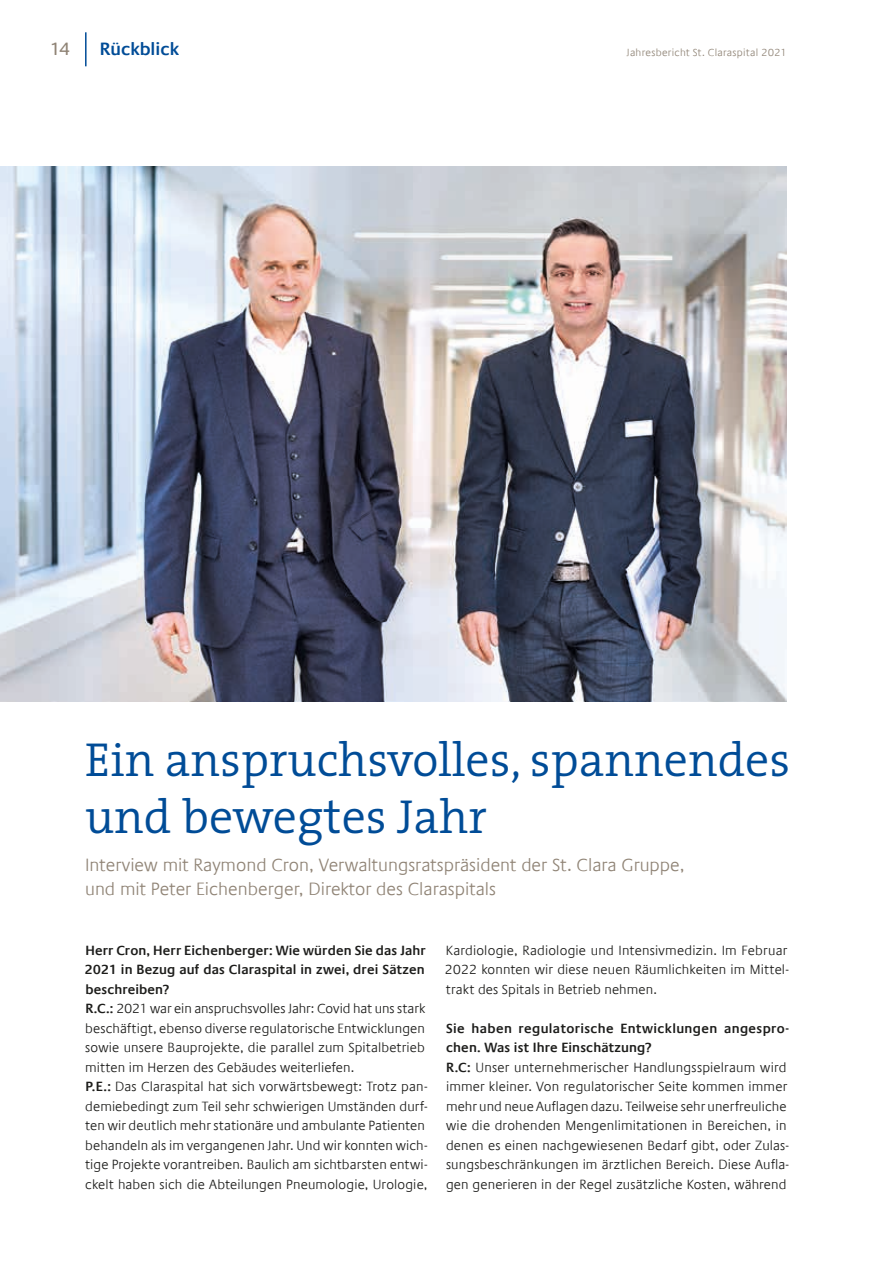
<style>
.page{position:relative;width:893px;height:1263px;background:#fff}
.page>*{position:absolute;margin:0;border:0;box-sizing:border-box;transform-origin:0 0}
.t1{font:300 48px/57px "The Serif";color:#004c97}
.t2{font:300 18px/24px "Praxis Com";color:#908476}
.t3{font:600 18px "Praxis Com";color:#004c97}
.t4{font:18px "Praxis Com";color:#908476}
.t5{font:300 13.5px/19.5px "Praxis Com";letter-spacing:.01em;color:#1d1d1b}
.t6{font:300 10.5px "Praxis Com";letter-spacing:.025em;color:#908476}
.s1{font-weight:600}
</style>
<div class="page">
<img style="left:0;top:167px;width:787px;height:534px">
<hr style="left:85px;top:32px;width:2px;height:34px;background:#004c97">
<h2 class="t4" style="left:49px;top:39px;width:22px">14</h2>
<h2 class="t3" style="left:100px;top:39px;width:81px">Rückblick</h2>
<p class="t6" style="left:627px;top:47px;width:162px">Jahresbericht St. Claraspital 2021</p>
<h1 class="t1" style="left:85px;top:730px;width:707px">Ein anspruchsvolles, spannendes und bewegtes Jahr</h1>
<h2 class="t2" style="left:85px;top:853px;width:601px">Interview mit Raymond Cron, Verwaltungsratspräsident der St. Clara Gruppe, und mit Peter Eichenberger, Direktor des Claraspitals</h2>
<p class="t5" style="left:85px;top:940px;width:345px"><span class="s1">Herr Cron, Herr Eichenberger: Wie würden Sie das Jahr 2021 in Bezug auf das Claraspital in zwei, drei Sätzen beschreiben?<br>R.C.:</span> 2021 war ein anspruchsvolles Jahr: Covid hat uns stark beschäftigt, ebenso diverse regulatorische Entwicklungen sowie unsere Bauprojekte, die parallel zum Spitalbetrieb mitten im Herzen des Gebäudes weiterliefen.<br><span class="s1">P.E.:</span> Das Claraspital hat sich vorwärtsbewegt: Trotz pan&shy;demiebedingt zum Teil sehr schwierigen Umständen durf&shy;ten wir deutlich mehr stationäre und ambulante Patienten behandeln als im vergangenen Jahr. Und wir konnten wich&shy;tige Projekte vorantreiben. Baulich am sichtbarsten entwi&shy;ckelt haben sich die Abteilungen Pneumologie, Urologie,</p>
<p class="t5" style="left:445px;top:940px;width:346px">Kardiologie, Radiologie und Intensivmedizin. Im Februar<br>2022 konnten wir diese neuen Räumlichkeiten im Mittel&shy;trakt des Spitals in Betrieb nehmen.</p>
<p class="t5" style="left:446px;top:1018px;width:345px"><span class="s1">Sie haben regulatorische Entwicklungen angespro&shy;chen. Was ist Ihre Einschätzung?<br>R.C:</span> Unser unternehmerischer Handlungsspielraum wird immer kleiner. Von regulatorischer Seite kommen immer mehr und neue Auflagen dazu. Teilweise sehr unerfreuliche wie die drohenden Mengenlimitationen in Bereichen, in denen es einen nachgewiesenen Bedarf gibt, oder Zulas&shy;sungsbeschränkungen im ärztlichen Bereich. Diese Aufla&shy;gen generieren in der Regel zusätzliche Kosten, während</p>
</div>
